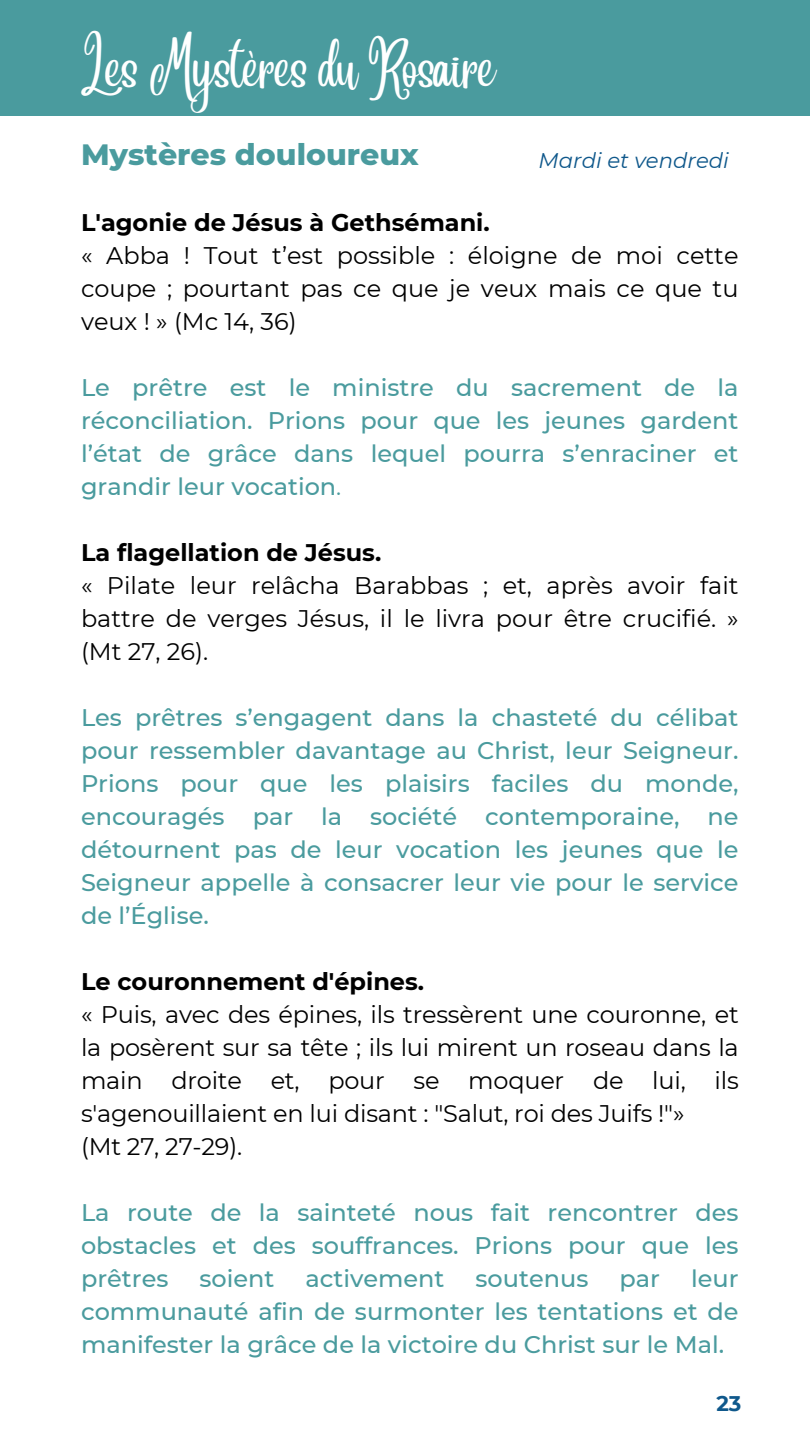
<style>
.page{position:relative;width:810px;height:1440px;background:#fff}
.page>*{position:absolute;margin:0;border:0;box-sizing:border-box;transform-origin:0 0}
.t1{font:45.4px "Angelina";color:#fff}
.t2{font:800 30px "Montserrat";color:#4a9b9e}
.t3{font:500 24px/33px "Montserrat";color:#4a9b9e;text-align:justify}
.t4{font:24px/33px "Montserrat";letter-spacing:-.01em;color:#000;text-align:justify}
.t5{font:700 24px "Montserrat";color:#000}
.t6{font:italic 21.2px "Montserrat";color:#0f588b}
.t7{font:700 21.2px "Montserrat";color:#0f588b}
.s1{font-weight:400}
</style>
<div class="page">
<div style="left:0;top:0;width:810px;height:116px;background:#4a9b9e"></div>
<h1 class="t1" style="left:81px;top:59px;width:417px">Les Mystères du Rosaire</h1>
<p class="t2" style="left:81px;top:136px;width:339px">Mystères douloureux</p>
<p class="t6" style="left:539px;top:147px;width:192px">Mardi et vendredi</p>
<p class="t5" style="left:81px;top:207px;width:410px">L'agonie de Jésus à Gethsémani.</p>
<p class="t4" style="left:81px;top:238px;width:659px">« Abba ! Tout t’est possible : éloigne de moi cette coupe ; pourtant pas ce que je veux mais ce que tu veux ! » (Mc 14, 36)</p>
<p class="t3" style="left:81px;top:370px;width:659px">Le prêtre est le ministre du sacrement de la réconciliation. Prions pour que les jeunes gardent l’état de grâce dans lequel pourra s’enraciner et grandir leur vocation<span class="s1">.</span></p>
<p class="t5" style="left:81px;top:537px;width:302px">La flagellation de Jésus.</p>
<p class="t4" style="left:81px;top:568px;width:659px">« Pilate leur relâcha Barabbas ; et, après avoir fait battre de verges Jésus, il le livra pour être crucifié. » (Mt 27, 26).</p>
<p class="t3" style="left:81px;top:700px;width:659px">Les prêtres s’engagent dans la chasteté du célibat pour ressembler davantage au Christ, leur Seigneur.<br>Prions pour que les plaisirs faciles du monde, encouragés par la société contemporaine, ne détournent pas de leur vocation les jeunes que le Seigneur appelle à consacrer leur vie pour le service de l’Église.</p>
<p class="t5" style="left:81px;top:966px;width:345px">Le couronnement d'épines.</p>
<p class="t4" style="left:81px;top:997px;width:659px;text-align:left">« Puis, avec des épines, ils tressèrent une couronne, et la posèrent sur sa tête ; ils lui mirent un roseau dans la main droite et, pour se moquer de lui, ils s'agenouillaient en lui disant : "Salut, roi des Juifs !"»<br>(Mt 27, 27-29).</p>
<p class="t3" style="left:81px;top:1195px;width:659px">La route de la sainteté nous fait rencontrer des obstacles et des souffrances. Prions pour que les prêtres</p>
<p class="t3" style="left:199px;top:1261px;width:76px">soient</p>
<p class="t3" style="left:305px;top:1261px;width:141px">activement</p>
<p class="t3" style="left:476px;top:1261px;width:114px">soutenus</p>
<p class="t3" style="left:619px;top:1261px;width:42px">par</p>
<p class="t3" style="left:81px;top:1261px;width:659px;text-indent:610px">leur communauté afin de surmonter les tentations et de manifester la grâce de la victoire du Christ sur le Mal.</p>
<p class="t7" style="left:716px;top:1390px;width:27px">23</p>
</div>
